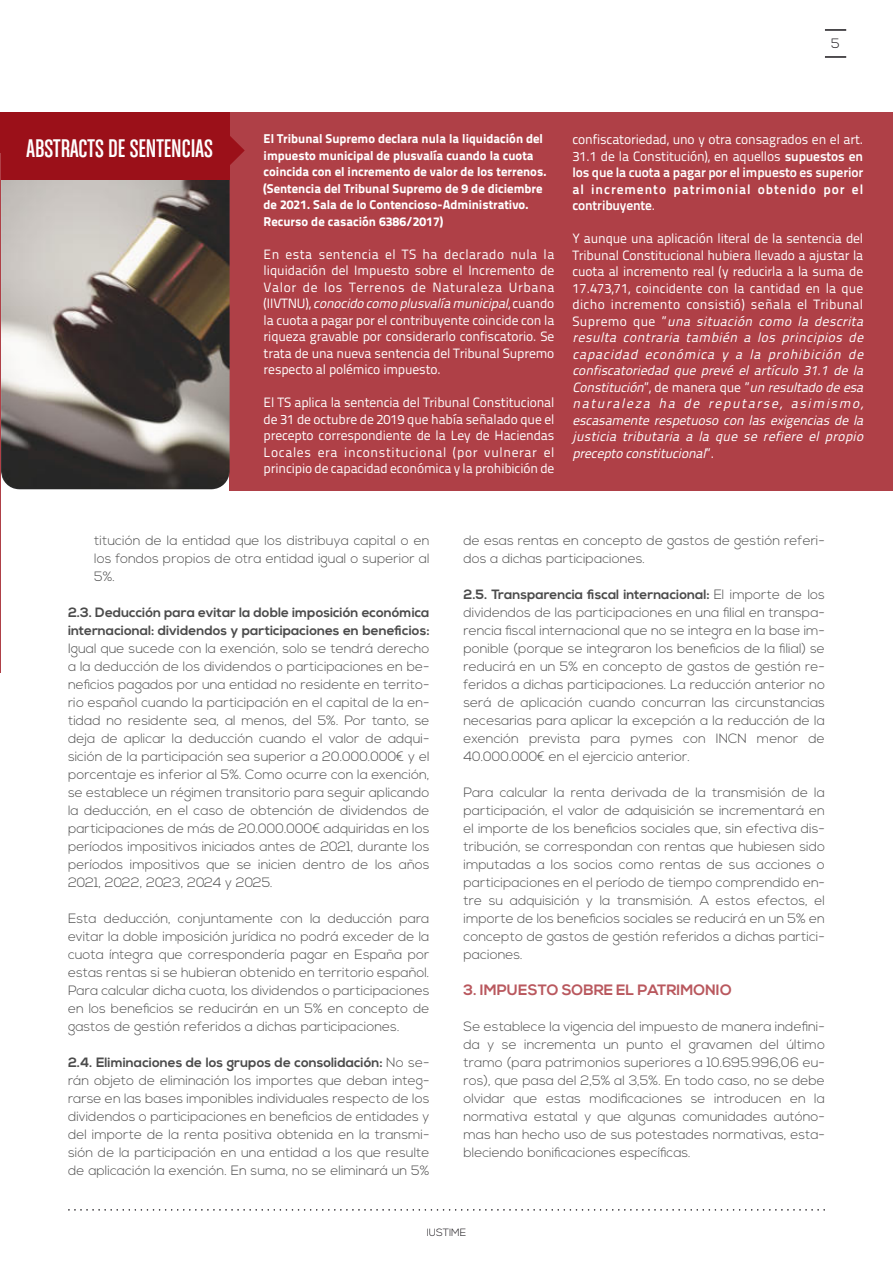
<style>
.page{position:relative;width:893px;height:1263px;background:#fff}
.page>*{position:absolute;margin:0;border:0;box-sizing:border-box;transform-origin:0 0}
.t1{font:27px "Chalet Comprime Cologne Sixty";color:#fff}
.t2{font:700 15px "Nexa";color:#b9585e}
.t3{font:300 13.5px/18px "Nexa";color:rgb(30 30 30/.8);text-align:justify}
.t4{font:13.5px/16.5px "Titillium Text 22 L 400 wt";letter-spacing:-.01em;color:#fff;text-align:justify}
.t5{font:italic 13.5px/16.5px "Titillium Text 22 L 400 wt";color:#fff}
.t6{font:700 13.5px/18px "Nexa";color:rgb(30 30 30/.8)}
.t7{font:13.5px/16.5px "Titillium Text 22 L 800 wt";letter-spacing:.07em;color:#fff;text-align:justify}
.t8{font:300 13.5px "Nexa";color:#1a171b}
.t9{font:12.75px/16.5px "Titillium Text 22 L 999 wt";color:#fff}
.t10{font:300 10.5px "Nexa";color:#1a171b}
.s1{font-style:italic}
.s2{font-family:"Titillium Text 22 L 800 wt"}
.s3{font-family:"Titillium Text 22 L 400 wt"}
.s4{font-style:normal}
.s5{font-weight:700}
</style>
<div class="page">
<hr style="left:825px;top:29px;width:21px;height:2px;background:#1a171b">
<hr style="left:825px;top:56px;width:21px;height:2px;background:#1a171b">
<hr style="left:0;top:153px;width:1px;height:519px;background:#af4047">
<hr style="left:0;top:113px;width:1px;height:40px;background:#9b1019">
<svg style="left:69px;top:1209px;width:755px;height:1px"></svg>
<div style="left:230px;top:113px;width:663px;height:378px;background:#af4047"></div>
<img style="left:1px;top:180px;width:229px;height:309px">
<div style="left:1px;top:113px;width:229px;height:67px;background:#9b1019"></div>
<svg style="left:230px;top:136px;width:15px;height:29px"></svg>
<h1 class="t1" style="left:27px;top:138px;width:188px">ABSTRACTS DE SENTENCIAS</h1>
<p class="t8" style="left:831px;top:38px;width:10px">5</p>
<p class="t9" style="left:264px;top:132px;width:284px">El Tribunal Supremo declara nula la liquidación del impuesto municipal de plusvalía cuando la cuota coincida con el incremento de valor de los terrenos. (Sentencia del Tribunal Supremo de 9 de diciembre de 2021. Sala de lo Contencioso-Administrativo.<br>Recurso de casación 6386/2017)</p>
<p class="t4" style="left:264px;top:247px;width:292px">En esta sentencia el TS ha declarado nula la liquidación del Impuesto sobre el Incremento de Valor de los Terrenos de Naturaleza Urbana ( I I VT N U ) , <span class="s1">conocido como plusvalía municipal</span>, c u a n d o la cuota a pagar por el contribuyente coincide con la riqueza gravable por considerarlo confiscatorio. Se trata de una nueva sentencia del Tribunal Supremo respecto al polémico impuesto.</p>
<p class="t4" style="left:264px;top:396px;width:292px">El TS aplica la sentencia del Tribunal Constitucional de 31 de octubre de 2019 que había señalado que el precepto correspondiente de la Ley de Haciendas Locales era inconstitucional (por vulnerar el principio de capacidad económica y la prohibición de</p>
<p class="t4" style="left:572px;top:132px;width:292px">confiscatoriedad, uno y otra consagrados en el art.<br>31.1 de la Constitución), en aquellos <span class="s2">supuestos en</span></p>
<p class="t7" style="left:572px;top:165px;width:292px">los que la cuota a pagar por el impuesto es superior al incremento patrimonial obtenido por el contribuyente<span class="s3">.</span></p>
<p class="t5" style="left:572px;top:231px;width:295px"><span class="s4">Y aunque una aplicación literal de la sentencia del Tribunal Constitucional hubiera llevado a ajustar la cuota al incremento real (y reducirla a la suma de 17.473,71, coincidente con la cantidad en la que dicho incremento consistió) señala el Tribunal S u p r e m o q u e ”</span> una situación como la descrita resulta contraria también a los principios de capacidad económica y a la prohibición de confiscatoriedad que prevé el artículo 31.1 de la Constitución<span class="s4">” , d e m a n e r a q u e ”</span> un resultado de esa naturaleza ha de reputarse, asimismo, escasamente respetuoso con las exigencias de la justicia tributaria a la que se refiere el propio precepto constitucional<span class="s4">” .</span></p>
<p class="t3" style="left:94px;top:532px;width:337px">titución de la entidad que los distribuya capital o en los fondos propios de otra entidad igual o superior al 5%.</p>
<p class="t6" style="left:68px;top:604px;width:363px">2.3. Deducción para evitar la doble imposición económica internacional: dividendos y participaciones en beneficios:</p>
<p class="t3" style="left:68px;top:640px;width:363px">Igual que sucede con la exención, solo se tendrá derecho a la deducción de los dividendos o participaciones en be&shy;neficios pagados por una entidad no residente en territo&shy;rio español cuando la participación en el capital de la en&shy;tidad no residente sea, al menos, del 5%. Por tanto, se deja de aplicar la deducción cuando el valor de adqui&shy;sición de la participación sea superior a 20.000.000€ y el porcentaje es inferior al 5%. Como ocurre con la exención, se establece un régimen transitorio para seguir aplicando la deducción, en el caso de obtención de dividendos de participaciones de más de 20.000.000€ adquiridas en los períodos impositivos iniciados antes de 2021, durante los períodos impositivos que se inicien dentro de los años 2021, 2022, 2023, 2024 y 2025.</p>
<p class="t3" style="left:68px;top:910px;width:363px">Esta deducción, conjuntamente con la deducción para evitar la doble imposición jurídica no podrá exceder de la cuota íntegra que correspondería pagar en España por estas rentas si se hubieran obtenido en territorio español.<br>Para calcular dicha cuota, los dividendos o participaciones en los beneficios se reducirán en un 5% en concepto de gastos de gestión referidos a dichas participaciones.</p>
<p class="t3" style="left:68px;top:1054px;width:363px"><span class="s5">2.4. Eliminaciones de los grupos de consolidación:</span> No se&shy;rán objeto de eliminación los importes que deban integ&shy;rarse en las bases imponibles individuales respecto de los dividendos o participaciones en beneficios de entidades y del importe de la renta positiva obtenida en la transmi&shy;sión de la participación en una entidad a los que resulte de aplicación la exención. En suma, no se eliminará un 5%</p>
<p class="t3" style="left:463px;top:532px;width:363px">de esas rentas en concepto de gastos de gestión referi&shy;dos a dichas participaciones.</p>
<p class="t3" style="left:463px;top:586px;width:363px"><span class="s5">2.5. Transparencia fiscal internacional:</span> El importe de los dividendos de las participaciones en una filial en transpa&shy;rencia fiscal internacional que no se integra en la base im&shy;ponible (porque se integraron los beneficios de la filial) se reducirá en un 5% en concepto de gastos de gestión re&shy;feridos a dichas participaciones. La reducción anterior no será de aplicación cuando concurran las circunstancias necesarias para aplicar la excepción a la reducción de la exención prevista para pymes con INCN menor de 40.000.000€ en el ejercicio anterior.</p>
<p class="t3" style="left:463px;top:784px;width:363px">Para calcular la renta derivada de la transmisión de la participación, el valor de adquisición se incrementará en el importe de los beneficios sociales que, sin efectiva dis&shy;tribución, se correspondan con rentas que hubiesen sido imputadas a los socios como rentas de sus acciones o participaciones en el período de tiempo comprendido en&shy;tre su adquisición y la transmisión. A estos efectos, el importe de los beneficios sociales se reducirá en un 5% en concepto de gastos de gestión referidos a dichas partici&shy;paciones.</p>
<p class="t2" style="left:463px;top:983px;width:270px">3. IMPUESTO SOBRE EL PATRIMONIO</p>
<p class="t3" style="left:463px;top:1018px;width:363px">Se establece la vigencia del impuesto de manera indefini&shy;da y se incrementa un punto el gravamen del último tramo (para patrimonios superiores a 10.695.996,06 eu&shy;ros), que pasa del 2,5% al 3,5%. En todo caso, no se debe olvidar que estas modificaciones se introducen en la normativa estatal y que algunas comunidades autóno&shy;mas han hecho uso de sus potestades normativas, esta&shy;bleciendo bonificaciones específicas.</p>
<p class="t10" style="left:427px;top:1228px;width:41px">IUSTIME</p>
</div>
